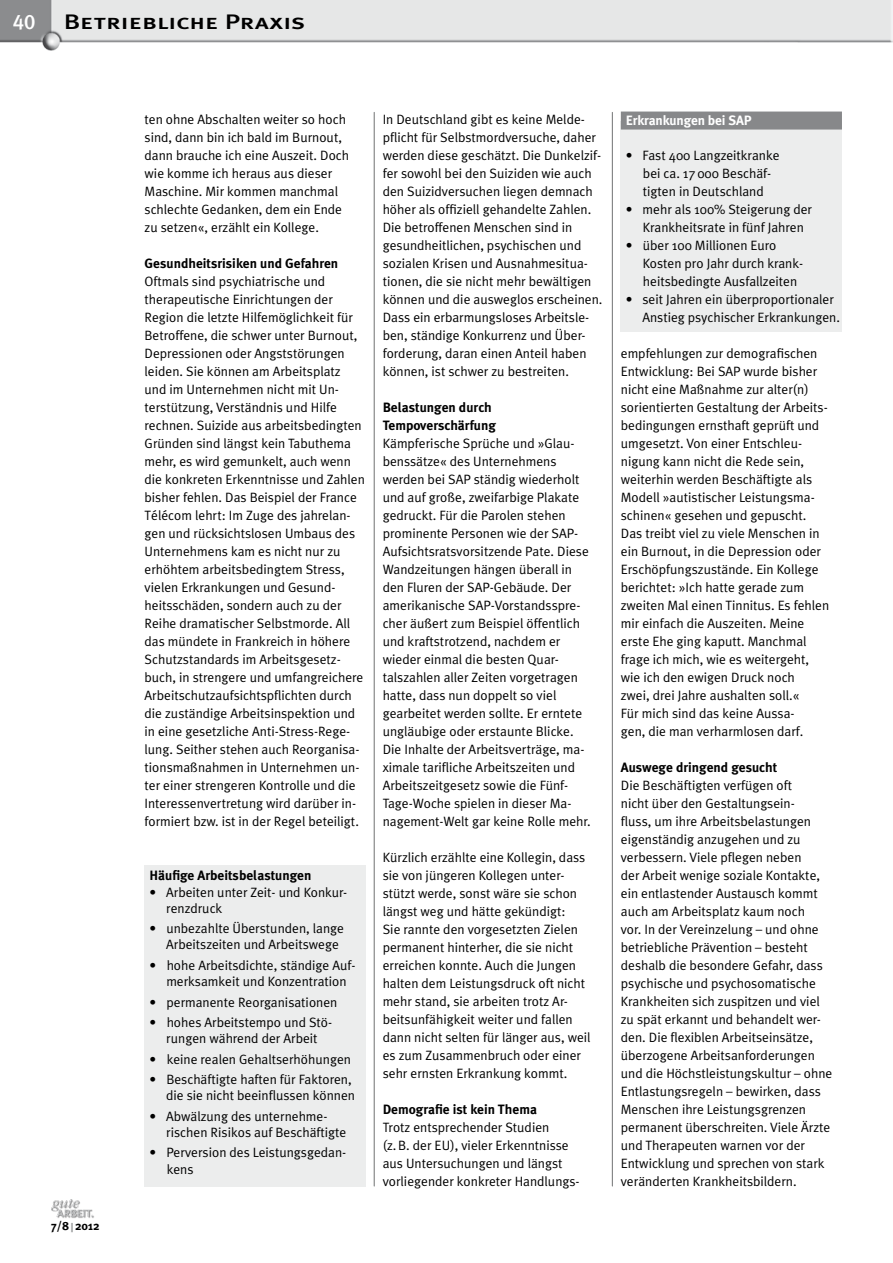
<style>
.page{position:relative;width:893px;height:1263px;background:#fff}
.page>*{position:absolute;margin:0;border:0;box-sizing:border-box;transform-origin:0 0}
.t1{font:21px "Meta Plus Medium Caps";color:#000;scale:1.3 1}
.t2{font:21px "Meta Plus Medium Caps";color:#fff}
.t3{font:13.5px/18px "Meta Plus Normal";color:#000}
.t4{font:700 13.5px/18px "Meta Plus";color:#000}
.t5{font:700 13.5px "Meta Plus";letter-spacing:-.01em;color:#fff}
.t6{font:700 12px "Meta Plus";color:#000}
.s1{color:#9c9e9f}
</style>
<div class="page">
<img style="left:51px;top:1199px;width:43px;height:19px">
<img style="left:0;top:0;width:893px;height:50px">
<hr style="left:374px;top:112px;width:1px;height:1074px;background:#707172">
<hr style="left:612px;top:112px;width:1px;height:1074px;background:#707172">
<div style="left:621px;top:122px;width:221px;height:210px;background:#eceded"></div>
<div style="left:621px;top:112px;width:221px;height:18px;background:#87888a"></div>
<div style="left:145px;top:865px;width:221px;height:321px;background:#eceded"></div>
<h1 class="t2" style="left:13px;top:10px;width:24px">40</h1>
<h1 class="t1" style="left:64px;top:10px;width:188px">Betriebliche Praxis</h1>
<p class="t6" style="left:51px;top:1219px;width:50px">7/8<span class="s1">|</span>2012</p>
<p class="t3" style="left:145px;top:110px;width:206px">ten ohne Abschalten weiter so hoch sind, dann bin ich bald im Burnout, dann brauche ich eine Auszeit. Doch wie komme ich heraus aus dieser Maschine. Mir kommen manchmal schlechte Gedanken, dem ein Ende zu setzen«, erzählt ein Kollege.</p>
<p class="t4" style="left:145px;top:255px;width:195px">Gesundheitsrisiken und Gefahren</p>
<p class="t3" style="left:145px;top:272px;width:222px">Oftmals sind psychiatrische und therapeutische Einrichtungen der Region die letzte Hilfemöglichkeit für Betroffene, die schwer unter Burnout, Depressionen oder Angststörungen leiden. Sie können am Arbeitsplatz und im Unternehmen nicht mit Un&shy;terstützung, Verständnis und Hilfe rechnen. Suizide aus arbeitsbedingten Gründen sind längst kein Tabuthema mehr, es wird gemunkelt, auch wenn die konkreten Erkenntnisse und Zahlen bisher fehlen. Das Beispiel der France Télécom lehrt: Im Zuge des jahrelan&shy;gen und rücksichtslosen Umbaus des Unternehmens kam es nicht nur zu erhöhtem arbeitsbedingtem Stress, vielen Erkrankungen und Gesund&shy;heitsschäden, sondern auch zu der Reihe dramatischer Selbstmorde. All das mündete in Frankreich in höhere Schutzstandards im Arbeitsgesetz&shy;buch, in strengere und umfangreichere Arbeitschutzaufsichtspflichten durch die zuständige Arbeitsinspektion und in eine gesetzliche Anti-Stress-Rege&shy;lung. Seither stehen auch Reorganisa&shy;tionsmaßnahmen in Unternehmen un&shy;ter einer strengeren Kontrolle und die Interessenvertretung wird darüber in&shy;formiert bzw. ist in der Regel beteiligt.</p>
<p class="t4" style="left:149px;top:867px;width:163px">Häufige Arbeitsbelastungen</p>
<p class="t3" style="left:166px;top:884px;width:182px;line-height:16.2px;text-indent:-17px">• Arbeiten unter Zeit- und Konkur&shy;renzdruck</p>
<p class="t3" style="left:166px;top:920px;width:179px;line-height:16.2px;text-indent:-17px">• unbezahlte Überstunden, lange<br>Arbeitszeiten und Arbeitswege</p>
<p class="t3" style="left:149px;top:957px;width:208px;line-height:16.2px;text-align:center">• hohe Arbeitsdichte, ständige Auf&shy;merksamkeit und Konzentration</p>
<p class="t3" style="left:149px;top:993px;width:189px">• permanente Reorganisationen</p>
<p class="t3" style="left:149px;top:1014px;width:184px;line-height:16.2px;text-align:center">• hohes Arbeitstempo und Stö&shy;rungen während der Arbeit</p>
<p class="t3" style="left:149px;top:1050px;width:203px">• keine realen Gehaltserhöhungen</p>
<p class="t3" style="left:149px;top:1071px;width:207px;line-height:16.2px;text-align:right">• Beschäftigte haften für Faktoren, die sie nicht beeinflussen können</p>
<p class="t3" style="left:166px;top:1108px;width:182px;line-height:16.2px;text-indent:-17px">• Abwälzung des unternehme&shy;rischen Risikos auf Beschäftigte</p>
<p class="t3" style="left:167px;top:1144px;width:181px;line-height:16.2px;text-indent:-17px">• Perversion des Leistungsgedan&shy;kens</p>
<p class="t3" style="left:383px;top:110px;width:221px">In Deutschland gibt es keine Melde&shy;pflicht für Selbstmordversuche, daher werden diese geschätzt. Die Dunkelzif&shy;fer sowohl bei den Suiziden wie auch den Suizidversuchen liegen demnach höher als offiziell gehandelte Zahlen.<br>Die betroffenen Menschen sind in gesundheitlichen, psychischen und sozialen Krisen und Ausnahmesitua&shy;tionen, die sie nicht mehr bewältigen können und die ausweglos erscheinen.<br>Dass ein erbarmungsloses Arbeitsle&shy;ben, ständige Konkurrenz und Über&shy;forderung, daran einen Anteil haben können, ist schwer zu bestreiten.</p>
<p class="t4" style="left:383px;top:398px;width:115px">Belastungen durch<br>Tempoverschärfung</p>
<p class="t3" style="left:383px;top:434px;width:209px">Kämpferische Sprüche und »Glau&shy;benssätze« des Unternehmens werden bei SAP ständig wiederholt und auf große, zweifarbige Plakate gedruckt. Für die Parolen stehen prominente Personen wie der SAP-Aufsichtsratsvorsitzende Pate. Diese Wandzeitungen hängen überall in den Fluren der SAP-Gebäude. Der amerikanische SAP-Vorstandsspre&shy;cher äußert zum Beispiel öffentlich und kraftstrotzend, nachdem er wieder einmal die besten Quar&shy;talszahlen aller Zeiten vorgetragen hatte, dass nun doppelt so viel gearbeitet werden sollte. Er erntete ungläubige oder erstaunte Blicke.<br>Die Inhalte der Arbeitsverträge, ma&shy;ximale tarifliche Arbeitszeiten und Arbeitszeitgesetz sowie die Fünf-Tage-Woche spielen in dieser Ma&shy;nagement-Welt gar keine Rolle mehr.</p>
<p class="t3" style="left:383px;top:848px;width:209px">Kürzlich erzählte eine Kollegin, dass sie von jüngeren Kollegen unter&shy;stützt werde, sonst wäre sie schon längst weg und hätte gekündigt:<br>Sie rannte den vorgesetzten Zielen permanent hinterher, die sie nicht erreichen konnte. Auch die Jungen halten dem Leistungsdruck oft nicht mehr stand, sie arbeiten trotz Ar&shy;beitsunfähigkeit weiter und fallen dann nicht selten für länger aus, weil es zum Zusammenbruch oder einer sehr ernsten Erkrankung kommt.</p>
<p class="t4" style="left:383px;top:1100px;width:156px">Demografie ist kein Thema</p>
<p class="t3" style="left:383px;top:1118px;width:198px">Trotz entsprechender Studien (z.B. der EU), vieler Erkenntnisse aus Untersuchungen und längst vorliegender konkreter Handlungs-</p>
<p class="t5" style="left:626px;top:113px;width:127px">Erkrankungen bei SAP</p>
<p class="t3" style="left:643px;top:146px;width:138px;text-indent:-17px">• Fast 400 Langzeitkranke bei ca. 17000 Beschäf&shy;tigten in Deutschland</p>
<p class="t3" style="left:643px;top:200px;width:171px;text-indent:-17px">• mehr als 100% Steigerung der<br>Krankheitsrate in fünf Jahren</p>
<p class="t3" style="left:643px;top:236px;width:162px;text-indent:-17px">• über 100 Millionen Euro<br>Kosten pro Jahr durch krank&shy;heitsbedingte Ausfallzeiten</p>
<p class="t3" style="left:642px;top:290px;width:199px;text-indent:-17px">• seit Jahren ein überproportionaler<br>Anstieg psychischer Erkrankungen.</p>
<p class="t3" style="left:621px;top:344px;width:210px">empfehlungen zur demografischen Entwicklung: Bei SAP wurde bisher nicht eine Maßnahme zur alter(n) sorientierten Gestaltung der Arbeits&shy;bedingungen ernsthaft geprüft und umgesetzt. Von einer Entschleu&shy;nigung kann nicht die Rede sein, weiterhin werden Beschäftigte als Modell »autistischer Leistungsma&shy;schinen« gesehen und gepuscht.<br>Das treibt viel zu viele Menschen in ein Burnout, in die Depression oder Erschöpfungszustände. Ein Kollege berichtet: »Ich hatte gerade zum zweiten Mal einen Tinnitus. Es fehlen mir einfach die Auszeiten. Meine erste Ehe ging kaputt. Manchmal frage ich mich, wie es weitergeht, wie ich den ewigen Druck noch<br>zwei, drei Jahre aushalten soll.«<br>Für mich sind das keine Aussa-<br>gen, die man verharmlosen darf.</p>
<p class="t4" style="left:621px;top:758px;width:158px">Auswege dringend gesucht</p>
<p class="t3" style="left:621px;top:776px;width:213px">Die Beschäftigten verfügen oft<br>nicht über den Gestaltungsein-<br>fluss, um ihre Arbeitsbelastungen eigenständig anzugehen und zu verbessern. Viele pflegen neben<br>der Arbeit wenige soziale Kontakte, ein entlastender Austausch kommt auch am Arbeitsplatz kaum noch<br>vor. In der Vereinzelung – und ohne betriebliche Prävention – besteht deshalb die besondere Gefahr, dass psychische und psychosomatische Krankheiten sich zuspitzen und viel zu spät erkannt und behandelt wer&shy;den. Die flexiblen Arbeitseinsätze, überzogene Arbeitsanforderungen und die Höchstleistungskultur – ohne Entlastungsregeln – bewirken, dass Menschen ihre Leistungsgrenzen permanent überschreiten. Viele Ärzte und Therapeuten warnen vor der Entwicklung und sprechen von stark veränderten Krankheitsbildern.</p>
</div>
